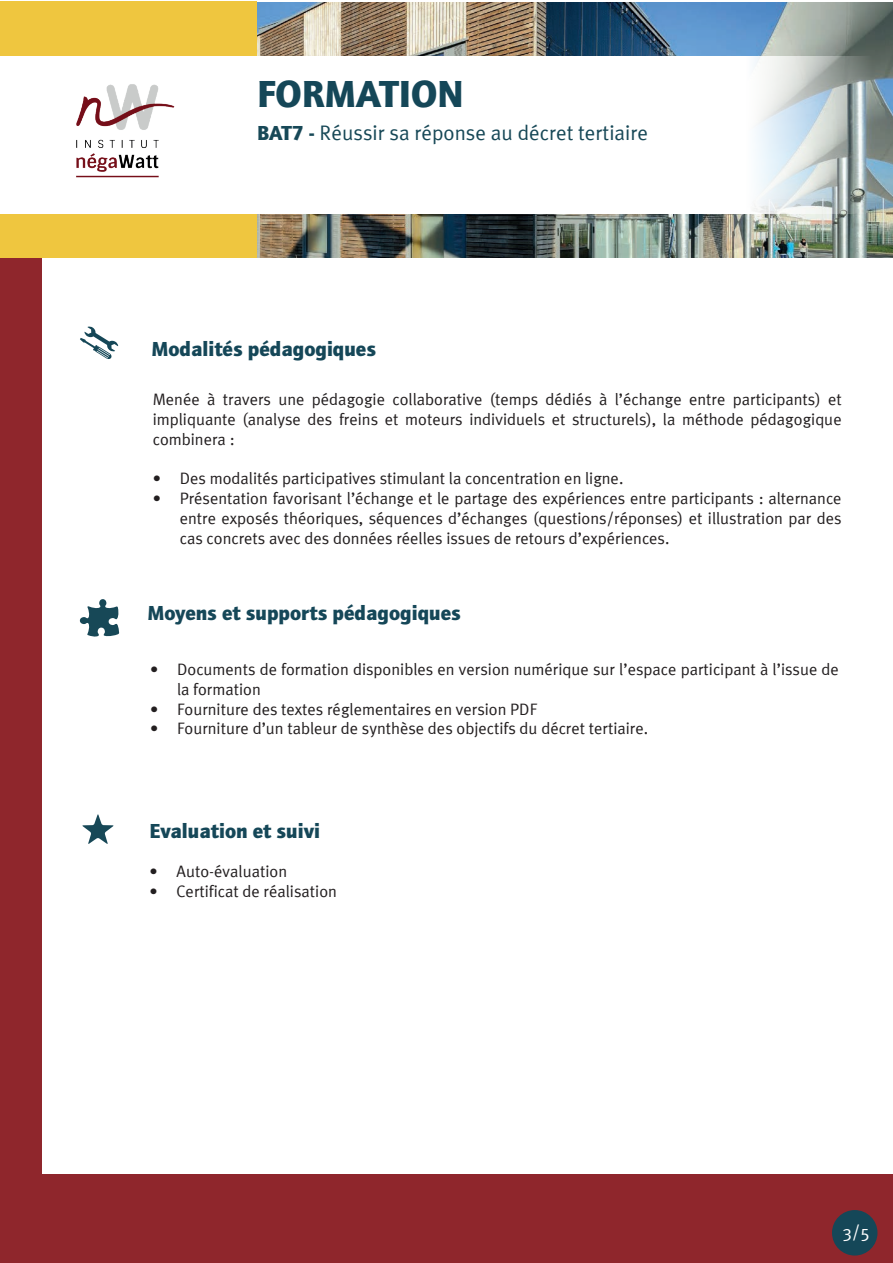
<style>
.page{position:relative;width:893px;height:1263px;background:#fff}
.page>*{position:absolute;margin:0;border:0;box-sizing:border-box;transform-origin:0 0}
.t1{font:900 39px "Quay Itc T";color:#154758}
.t2{font:900 21px "Quay Itc T";color:#154758}
.t3{font:21px "Meta Plus Normal";color:#174857}
.t4{font:18px "Meta Plus Normal";color:#fff}
.t5{font:16.5px/19.8px "Meta Plus Normal";color:#231f20;text-align:justify}
.s1{font-family:"Quay Itc T";font-weight:900}
</style>
<div class="page">
<hr style="left:0;top:1173px;width:4px;height:90px;background:#8f262c">
<div style="left:3px;top:1174px;width:890px;height:89px;background:#8f262c"></div>
<img style="left:257px;top:2px;width:636px;height:256px">
<div style="left:0;top:197px;width:42px;height:1037px;background:#8f262c"></div>
<div style="left:1px;top:1px;width:256px;height:257px;background:#efc63f"></div>
<div style="left:832px;top:1210px;width:45px;height:45px;background:#154758;border-radius:50%"></div>
<svg style="left:0;top:56px;width:892px;height:158px"></svg>
<img style="left:56px;top:68px;width:134px;height:128px">
<svg style="left:82px;top:814px;width:32px;height:30px"></svg>
<svg style="left:80px;top:326px;width:38px;height:33px"></svg>
<svg style="left:80px;top:599px;width:39px;height:38px"></svg>
<h1 class="t1" style="left:257px;top:71px;width:208px">FORMATION</h1>
<p class="t3" style="left:257px;top:121px;width:393px"><span class="s1">BAT7 -</span> Réussir sa réponse au décret tertiaire</p>
<p class="t2" style="left:151px;top:337px;width:226px">Modalités pédagogiques</p>
<p class="t5" style="left:153px;top:389px;width:690px">Menée à travers une pédagogie collaborative (temps dédiés à l’échange entre participants) et impliquante (analyse des freins et moteurs individuels et structurels), la méthode pédagogique combinera :</p>
<p class="t5" style="left:153px;top:469px;width:472px">• Des modalités participatives stimulant la concentration en ligne.</p>
<p class="t5" style="left:180px;top:488px;width:663px;text-indent:-27px">• Présentation favorisant l’échange et le partage des expériences entre participants : alternance entre exposés théoriques, séquences d’échanges (questions/réponses) et illustration par des cas concrets avec des données réelles issues de retours d’expériences.</p>
<p class="t2" style="left:147px;top:600px;width:315px">Moyens et supports pédagogiques</p>
<p class="t5" style="left:177px;top:659px;width:663px;text-indent:-27px">• Documents de formation disponibles en version numérique sur l’espace participant à l’issue de la formation</p>
<p class="t5" style="left:150px;top:699px;width:389px">• Fourniture des textes réglementaires en version PDF</p>
<p class="t5" style="left:150px;top:719px;width:500px">• Fourniture d’un tableur de synthèse des objectifs du décret tertiaire.</p>
<p class="t2" style="left:150px;top:818px;width:172px">Evaluation et suivi</p>
<p class="t5" style="left:150px;top:861px;width:139px">• Auto-évaluation</p>
<p class="t5" style="left:150px;top:881px;width:189px">• Certificat de réalisation</p>
<p class="t4" style="left:843px;top:1221px;width:29px">3/5</p>
</div>
